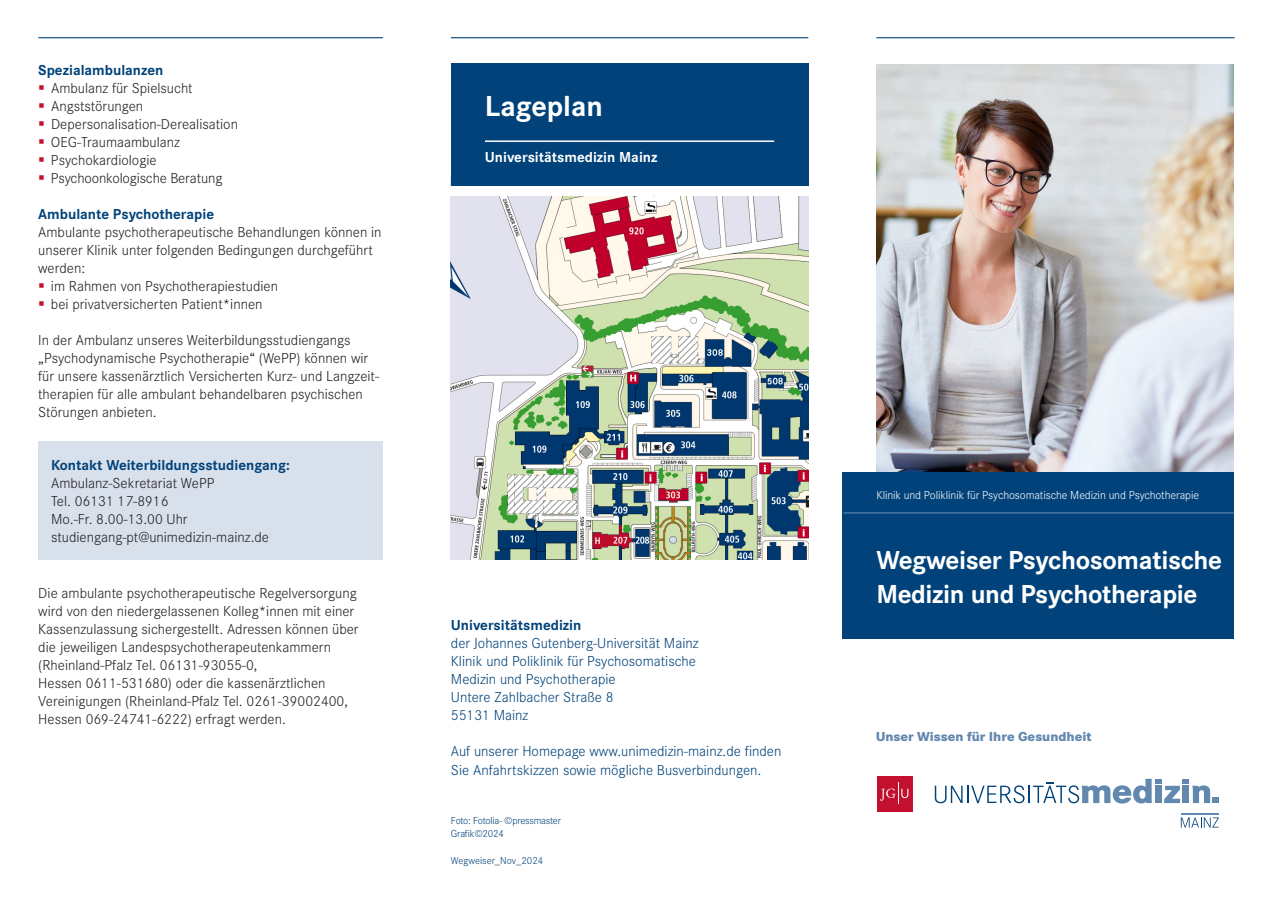
<style>
.page{position:relative;width:1272px;height:902px;background:#fff}
.page>*{position:absolute;margin:0;border:0;box-sizing:border-box;transform-origin:0 0}
.t1{font:700 30px "Corporate S";color:#fff}
.t2{font:700 27px/34.5px "Corporate S";letter-spacing:-.015em;color:#fff}
.t3{font:300 15px/18px "Corporate S";color:#231f20}
.t4{font:300 15px/18px "Corporate S";color:#004279}
.t5{font:700 15px "Corporate S";color:#004279}
.t6{font:700 15px "Corporate S";color:#fff}
.t7{font:800 13.5px "Corporate S";color:#6388b0}
.t8{font:300 12px "Corporate S";letter-spacing:-.01em;color:#fff}
.t9{font:300 10.5px/13.5px "Corporate S";letter-spacing:-.02em;color:#004279}
.t10{font:300 10.5px "Corporate S";color:#004279}
</style>
<div class="page">
<hr style="left:876px;top:37px;width:358px;height:1px;background:#004279">
<hr style="left:451px;top:37px;width:357px;height:1px;background:#004279">
<hr style="left:38px;top:37px;width:345px;height:1px;background:#004279">
<img style="left:876px;top:65px;width:357px;height:407px">
<div style="left:842px;top:472px;width:391px;height:166px;background:#004279"></div>
<img style="left:451px;top:196px;width:357px;height:363px">
<div style="left:451px;top:64px;width:357px;height:126px;background:#004279"></div>
<hr style="left:485px;top:140px;width:289px;height:2px;background:#fff">
<div style="left:443px;top:186px;width:372px;height:10px;background:#fff"></div>
<hr style="left:843px;top:512px;width:390px;height:1px;background:#6388b0">
<div style="left:38px;top:441px;width:345px;height:118px;background:#d8e0ec"></div>
<hr style="left:1180px;top:813px;width:38px;height:1px;background:#6388b0">
<svg style="left:1180px;top:817px;width:38px;height:10px"></svg>
<svg style="left:934px;top:778px;width:284px;height:25px"></svg>
<div style="left:876px;top:775px;width:36px;height:36px;background:#c3102e"></div>
<svg style="left:880px;top:782px;width:28px;height:21px"></svg>
<p class="t5" style="left:38px;top:62px;width:127px">Spezialambulanzen</p>
<p class="t3" style="left:51px;top:79px;width:189px">Ambulanz für Spielsucht<br>Angststörungen<br>Depersonalisation-Derealisation<br>OEG-Traumaambulanz<br>Psychokardiologie<br>Psychoonkologische Beratung</p>
<p class="t5" style="left:38px;top:206px;width:177px">Ambulante Psychotherapie</p>
<p class="t3" style="left:38px;top:223px;width:345px">Ambulante psychotherapeutische Behandlungen können in</p>
<p class="t3" style="left:38px;top:241px;width:336px">unserer Klinik unter folgenden Bedingungen durchgeführt</p>
<p class="t3" style="left:38px;top:259px;width:48px">werden:</p>
<p class="t3" style="left:51px;top:277px;width:229px">im Rahmen von Psychotherapiestudien</p>
<p class="t3" style="left:51px;top:295px;width:213px">bei privatversicherten Patient*innen</p>
<p class="t3" style="left:38px;top:331px;width:342px">In der Ambulanz unseres Weiterbildungsstudiengangs „Psychodynamische Psychotherapie“ (WePP) können wir für unsere kassenärztlich Versicherten Kurz- und Langzeit&shy;therapien für alle ambulant behandelbaren psychischen Störungen anbieten.</p>
<p class="t5" style="left:51px;top:456px;width:240px">Kontakt Weiterbildungsstudiengang:</p>
<p class="t3" style="left:51px;top:474px;width:219px">Ambulanz-Sekretariat WePP<br>Tel. 06131 17-8916<br>Mo.-Fr. 8.00-13.00 Uhr studiengang-pt@unimedizin-mainz.de</p>
<p class="t3" style="left:38px;top:583px;width:322px">Die ambulante psychotherapeutische Regelversorgung wird von den niedergelassenen Kolleg*innen mit einer Kassenzulassung sichergestellt. Adressen können über die jeweiligen Landespsychotherapeutenkammern (Rheinland-Pfalz Tel. 06131-93055-0,<br>Hessen 0611-531680) oder die kassenärztlichen Vereinigungen (Rheinland-Pfalz Tel. 0261-39002400, Hessen 069-24741-6222) erfragt werden.</p>
<h1 class="t1" style="left:485px;top:89px;width:119px">Lageplan</h1>
<p class="t6" style="left:485px;top:148px;width:174px">Universitätsmedizin Mainz</p>
<p class="t5" style="left:451px;top:616px;width:132px">Universitätsmedizin</p>
<p class="t4" style="left:451px;top:634px;width:249px">der Johannes Gutenberg-Universität Mainz<br>Klinik und Poliklinik für Psychosomatische<br>Medizin und Psychotherapie<br>Untere Zahlbacher Straße 8<br>55131 Mainz</p>
<p class="t4" style="left:451px;top:742px;width:332px">Auf unserer Homepage www.unimedizin-mainz.de finden<br>Sie Anfahrtskizzen sowie mögliche Busverbindungen.</p>
<p class="t9" style="left:451px;top:813px;width:112px">Foto: Fotolia- ©pressmaster<br>Grafik©2024</p>
<p class="t10" style="left:451px;top:854px;width:94px">Wegweiser_Nov_2024</p>
<p class="t8" style="left:876px;top:488px;width:324px">Klinik und Poliklinik für Psychosomatische Medizin und Psychotherapie</p>
<h2 class="t2" style="left:876px;top:543px;width:347px">Wegweiser Psychosomatische<br>Medizin und Psychotherapie</h2>
<p class="t7" style="left:875px;top:728px;width:217px">Unser Wissen für Ihre Gesundheit</p>
</div>
